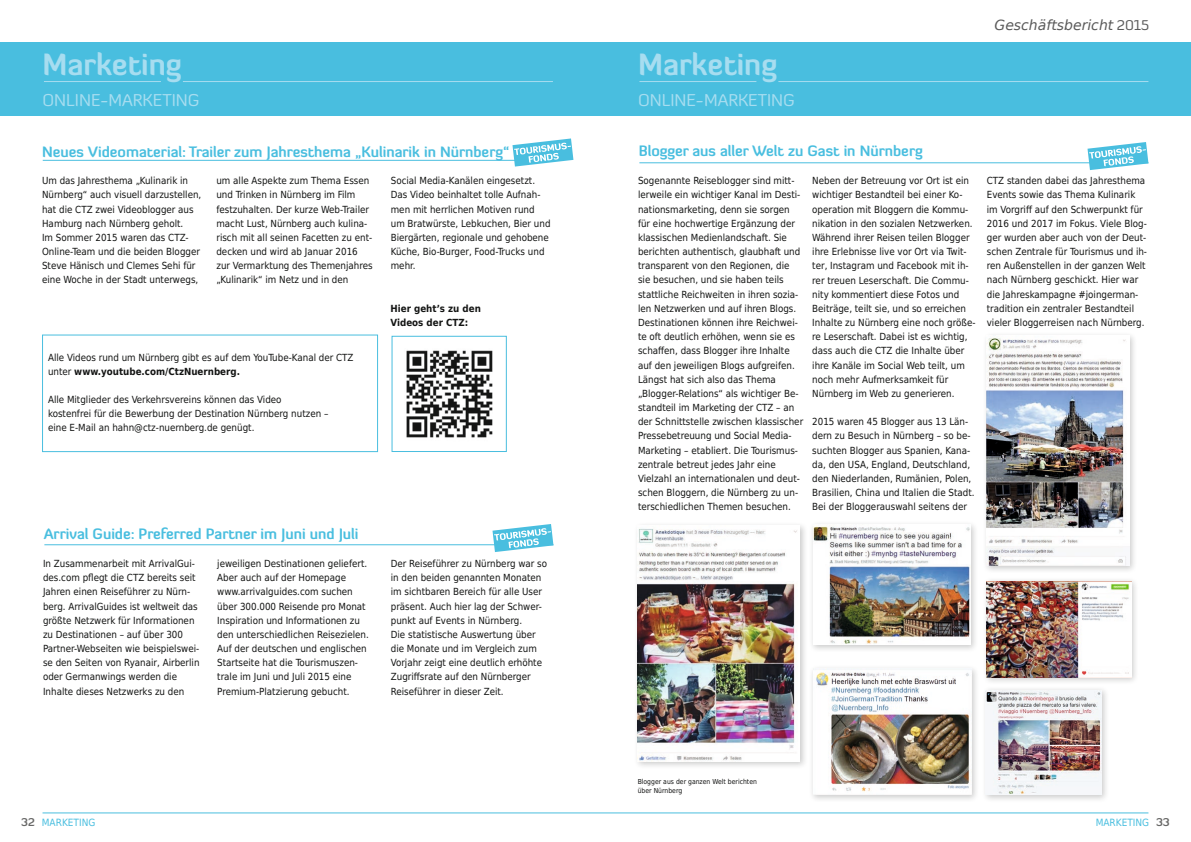
<style>
.page{position:relative;width:1191px;height:842px;background:#fff}
.page>*{position:absolute;margin:0;border:0;box-sizing:border-box;transform-origin:0 0}
.t1{font:700 30px "Diavlo";color:#a7ddf0}
.t2{font:17px "Diavlo";color:#a7ddf0}
.t3{font:700 14.7px "Diavlo";color:#49bedf}
.t4{font:italic 14px "DejaVu Sans";color:#5a5a5a}
.t5{font:10px "DejaVu Sans Condensed";color:#49bedf}
.t6{font:9.8px/14.2px "DejaVu Sans Condensed";color:#131413}
.t7{font:700 9.8px/14.2px "DejaVu Sans Condensed";color:#131413}
.t8{font:6.9px/9px "DejaVu Sans Condensed";color:#131413}
.s1{font-family:"Diavlo";font-style:normal}
.s2{font-weight:700}
.s3{font-family:"Diavlo";font-weight:700;font-size:11px;color:#686867}
</style>
<div class="page">
<div style="left:42px;top:334px;width:336px;height:118px;border:1px solid #49bedf"></div>
<hr style="left:43px;top:812px;width:1105px;height:1px;background:#49bedf">
<div style="left:0;top:43px;width:1191px;height:73px;background:#49bedf"></div>
<hr style="left:639px;top:81px;width:117px;height:1px;background:#a7ddf0">
<hr style="left:44px;top:81px;width:117px;height:1px;background:#a7ddf0">
<hr style="left:778px;top:81px;width:370px;height:1px;background:#a7ddf0">
<hr style="left:183px;top:81px;width:370px;height:1px;background:#a7ddf0">
<img style="left:406px;top:350px;width:87px;height:88px">
<div style="left:391px;top:336px;width:116px;height:116px;border:1px solid #49bedf"></div>
<hr style="left:44px;top:544px;width:509px;height:1px;background:#49bedf">
<hr style="left:639px;top:162px;width:509px;height:1px;background:#49bedf">
<svg style="left:492px;top:524px;width:61px;height:28px"></svg>
<svg style="left:1087px;top:142px;width:61px;height:28px"></svg>
<div style="left:982px;top:332px;width:155px;height:242px;background:#131413;opacity:.22"></div>
<img style="left:986px;top:336px;width:143px;height:230px">
<hr style="left:43px;top:160px;width:510px;height:1px;background:#49bedf">
<svg style="left:512px;top:138px;width:61px;height:29px"></svg>
<div style="left:633px;top:522px;width:175px;height:248px;background:#131413;opacity:.22"></div>
<img style="left:638px;top:526px;width:162px;height:236px">
<div style="left:809px;top:521px;width:169px;height:132px;background:#131413;opacity:.22"></div>
<img style="left:813px;top:525px;width:157px;height:120px">
<div style="left:982px;top:577px;width:157px;height:108px;background:#131413;opacity:.22"></div>
<img style="left:986px;top:581px;width:145px;height:96px">
<div style="left:809px;top:665px;width:170px;height:138px;background:#131413;opacity:.22"></div>
<img style="left:813px;top:668px;width:158px;height:127px">
<div style="left:981px;top:686px;width:128px;height:117px;background:#131413;opacity:.22"></div>
<img style="left:985px;top:690px;width:116px;height:105px">
<h1 class="t1" style="left:43px;top:45px;width:141px">Marketing</h1>
<h1 class="t1" style="left:638px;top:45px;width:141px">Marketing</h1>
<h2 class="t2" style="left:43px;top:89px;width:158px">ONLINE-MARKETING</h2>
<h2 class="t2" style="left:638px;top:89px;width:158px">ONLINE-MARKETING</h2>
<h3 class="t4" style="left:994px;top:15px;width:156px">Geschäftsbericht <span class="s1">2015</span></h3>
<h3 class="t3" style="left:42px;top:142px;width:469px">Neues Videomaterial: Trailer zum Jahresthema „Kulinarik in Nürnberg“</h3>
<p class="t6" style="left:216px;top:173px;width:158px">um alle Aspekte zum Thema Essen und Trinken in Nürnberg im Film festzuhalten. Der kurze Web-Trailer macht Lust, Nürnberg auch kulina&shy;risch mit all seinen Facetten zu ent&shy;decken und wird ab Januar 2016 zur Vermarktung des Themenjahres „Kulinarik“ im Netz und in den</p>
<p class="t6" style="left:391px;top:173px;width:161px">Social Media-Kanälen eingesetzt.<br>Das Video beinhaltet tolle Aufnah&shy;men mit herrlichen Motiven rund um Bratwürste, Lebkuchen, Bier und<br>Biergärten, regionale und gehobene<br>Küche, Bio-Burger, Food-Trucks und mehr.</p>
<p class="t6" style="left:42px;top:173px;width:161px">Um das Jahresthema „Kulinarik in Nürnberg“ auch visuell darzustellen, hat die CTZ zwei Videoblogger aus Hamburg nach Nürnberg geholt.<br>Im Sommer 2015 waren das CTZ-Online-Team und die beiden Blogger Steve Hänisch und Clemes Sehi für eine Woche in der Stadt unterwegs,</p>
<p class="t6" style="left:48px;top:350px;width:307px">Alle Videos rund um Nürnberg gibt es auf dem YouTube-Kanal der CTZ unter <span class="s2">www.youtube.com/CtzNuernberg.</span></p>
<p class="t6" style="left:48px;top:392px;width:282px">Alle Mitglieder des Verkehrsvereins können das Video<br>kostenfrei für die Bewerbung der Destination Nürnberg nutzen – eine E-Mail an hahn@ctz-nuernberg.de genügt.</p>
<p class="t7" style="left:390px;top:301px;width:92px">Hier geht’s zu den<br>Videos der CTZ:</p>
<h3 class="t3" style="left:44px;top:524px;width:316px">Arrival Guide: Preferred Partner im Juni und Juli</h3>
<p class="t6" style="left:43px;top:556px;width:158px">In Zusammenarbeit mit ArrivalGui&shy;des.com pflegt die CTZ bereits seit Jahren einen Reiseführer zu Nürn&shy;berg. ArrivalGuides ist weltweit das größte Netzwerk für Informationen zu Destinationen – auf über 300<br>Partner-Webseiten wie beispielswei&shy;se den Seiten von Ryanair, Airberlin oder Germanwings werden die Inhalte dieses Netzwerks zu den</p>
<p class="t6" style="left:217px;top:556px;width:153px">jeweiligen Destinationen geliefert.<br>Aber auch auf der Homepage www.arrivalguides.com suchen über 300.000 Reisende pro Monat Inspiration und Informationen zu den unterschiedlichen Reisezielen.<br>Auf der deutschen und englischen Startseite hat die Tourismuszen&shy;trale im Juni und Juli 2015 eine Premium-Platzierung gebucht.</p>
<p class="t6" style="left:391px;top:556px;width:158px">Der Reiseführer zu Nürnberg war so in den beiden genannten Monaten im sichtbaren Bereich für alle User präsent. Auch hier lag der Schwer&shy;punkt auf Events in Nürnberg.<br>Die statistische Auswertung über die Monate und im Vergleich zum<br>Vorjahr zeigt eine deutlich erhöhte<br>Zugriffsrate auf den Nürnberger<br>Reiseführer in dieser Zeit.</p>
<h3 class="t3" style="left:638px;top:141px;width:285px">Blogger aus aller Welt zu Gast in Nürnberg</h3>
<p class="t6" style="left:638px;top:173px;width:167px">Sogenannte Reiseblogger sind mitt&shy;lerweile ein wichtiger Kanal im Desti&shy;nationsmarketing, denn sie sorgen für eine hochwertige Ergänzung der klassischen Medienlandschaft. Sie berichten authentisch, glaubhaft und transparent von den Regionen, die sie besuchen, und sie haben teils stattliche Reichweiten in ihren sozia&shy;len Netzwerken und auf ihren Blogs.<br>Destinationen können ihre Reichwei&shy;te oft deutlich erhöhen, wenn sie es schaffen, dass Blogger ihre Inhalte auf den jeweiligen Blogs aufgreifen.<br>Längst hat sich also das Thema „Blogger-Relations“ als wichtiger Be&shy;standteil im Marketing der CTZ – an der Schnittstelle zwischen klassischer Pressebetreuung und Social Media-Marketing – etabliert. Die Tourismus&shy;zentrale betreut jedes Jahr eine Vielzahl an internationalen und deut&shy;schen Bloggern, die Nürnberg zu un&shy;terschiedlichen Themen besuchen.</p>
<p class="t6" style="left:812px;top:173px;width:165px">Neben der Betreuung vor Ort ist ein wichtiger Bestandteil bei einer Ko&shy;operation mit Bloggern die Kommu&shy;nikation in den sozialen Netzwerken.<br>Während ihrer Reisen teilen Blogger ihre Erlebnisse live vor Ort via Twit&shy;ter, Instagram und Facebook mit ih&shy;rer treuen Leserschaft. Die Commu&shy;nity kommentiert diese Fotos und Beiträge, teilt sie, und so erreichen Inhalte zu Nürnberg eine noch größe&shy;re Leserschaft. Dabei ist es wichtig, dass auch die CTZ die Inhalte über ihre Kanäle im Social Web teilt, um noch mehr Aufmerksamkeit für Nürnberg im Web zu generieren.</p>
<p class="t6" style="left:812px;top:414px;width:164px">2015 waren 45 Blogger aus 13 Län&shy;dern zu Besuch in Nürnberg – so be&shy;suchten Blogger aus Spanien, Kana&shy;da, den USA, England, Deutschland, den Niederlanden, Rumänien, Polen, Brasilien, China und Italien die Stadt.<br>Bei der Bloggerauswahl seitens der</p>
<p class="t6" style="left:986px;top:173px;width:162px">CTZ standen dabei das Jahresthema Events sowie das Thema Kulinarik im Vorgriff auf den Schwerpunkt für 2016 und 2017 im Fokus. Viele Blog&shy;ger wurden aber auch von der Deut&shy;schen Zentrale für Tourismus und ih&shy;ren Außenstellen in der ganzen Welt nach Nürnberg geschickt. Hier war die Jahreskampagne #joingerman&shy;tradition ein zentraler Bestandteil vieler Bloggerreisen nach Nürnberg.</p>
<p class="t8" style="left:637px;top:776px;width:121px">Blogger aus der ganzen Welt berichten über Nürnberg</p>
<p class="t5" style="left:21px;top:815px;width:76px"><span class="s3">32</span> MARKETING</p>
<p class="t5" style="left:1095px;top:815px;width:76px">MARKETING <span class="s3">33</span></p>
</div>
